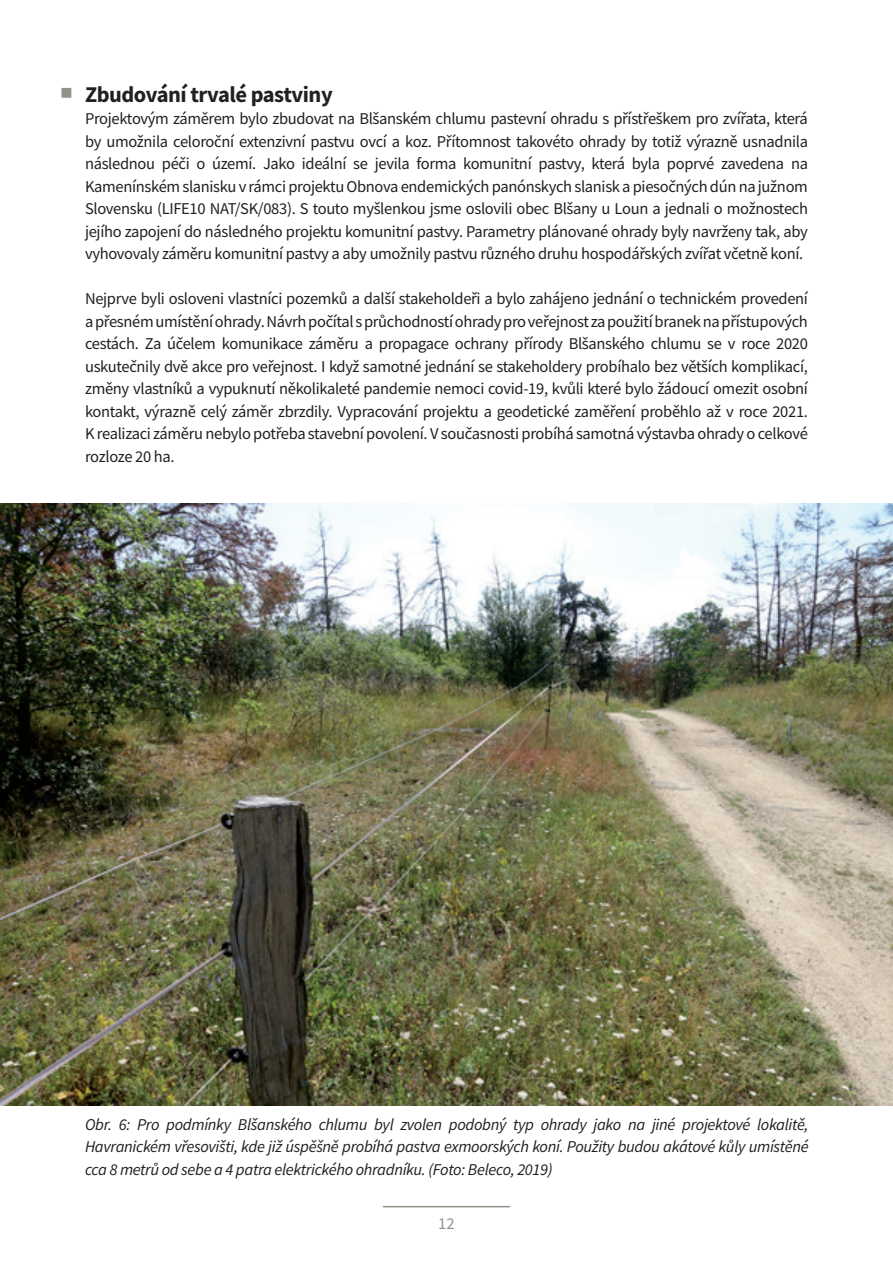
<style>
.page{position:relative;width:893px;height:1263px;background:#fff}
.page>*{position:absolute;margin:0;border:0;box-sizing:border-box;transform-origin:0 0}
.Nadpis_odstavce{font:700 22.5px "Source Sans Pro";letter-spacing:-.02em;color:#231f20}
.Základní_odstavec{font:16.5px/22.5px "Source Sans Pro";letter-spacing:-.02em;color:#231f20;text-align:justify}
.Popis_obrázku{font:italic 16.5px/22.5px "Source Sans Pro";letter-spacing:-.02em;color:#231f20;text-align:justify}
.t1{font:16.5px "Source Sans Pro";color:#929289}
.t2{font:300 12px "Source Sans Pro";color:#929289}
</style>
<div class="page">
<hr style="left:383px;top:1206px;width:126px;height:1px;background:#929289">
<img style="left:0;top:504px;width:893px;height:601px">
<p class="t2" style="left:61px;top:86px;width:12px">■</p>
<p class="Nadpis_odstavce" style="left:85px;top:79px;width:249px">Zbudování trvalé pastviny</p>
<p class="Základní_odstavec" style="left:85px;top:108px;width:724px">Projektovým záměrem bylo zbudovat na Blšanském chlumu pastevní ohradu s přístřeškem pro zvířata, která by umožnila celoroční extenzivní pastvu ovcí a koz. Přítomnost takovéto ohrady by totiž výrazně usnadnila následnou péči o území. Jako ideální se jevila forma komunitní pastvy, která byla poprvé zavedena na Kamenínském slanisku v rámci projektu Obnova endemických panónskych slanisk a piesočných dún na južnom Slovensku (LIFE10 NAT/SK/083). S touto myšlenkou jsme oslovili obec Blšany u Loun a jednali o možnostech jejího zapojení do následného projektu komunitní pastvy. Parametry plánované ohrady byly navrženy tak, aby vyhovovaly záměru komunitní pastvy a aby umožnily pastvu různého druhu hospodářských zvířat včetně koní.</p>
<p class="Základní_odstavec" style="left:85px;top:288px;width:724px">Nejprve byli osloveni vlastníci pozemků a další stakeholdeři a bylo zahájeno jednání o technickém provedení a přesném umístění ohrady. Návrh počítal s průchodností ohrady pro veřejnost za použití branek na přístupových cestách. Za účelem komunikace záměru a propagace ochrany přírody Blšanského chlumu se v roce 2020 uskutečnily dvě akce pro veřejnost. I když samotné jednání se stakeholdery probíhalo bez větších komplikací, změny vlastníků a vypuknutí několikaleté pandemie nemoci covid-19, kvůli které bylo žádoucí omezit osobní kontakt, výrazně celý záměr zbrzdily. Vypracování projektu a geodetické zaměření proběhlo až v roce 2021.<br>K realizaci záměru nebylo potřeba stavební povolení. V současnosti probíhá samotná výstavba ohrady o celkové rozloze 20 ha.</p>
<p class="Popis_obrázku" style="left:85px;top:1113px;width:725px">Obr. 6: Pro podmínky Blšanského chlumu byl zvolen podobný typ ohrady jako na jiné projektové lokalitě, Havranickém vřesovišti, kde již úspěšně probíhá pastva exmoorských koní. Použity budou akátové kůly umístěné cca 8 metrů od sebe a 4 patra elektrického ohradníku. (Foto: Beleco, 2019)</p>
<p class="t1" style="left:438px;top:1213px;width:18px">12</p>
</div>
